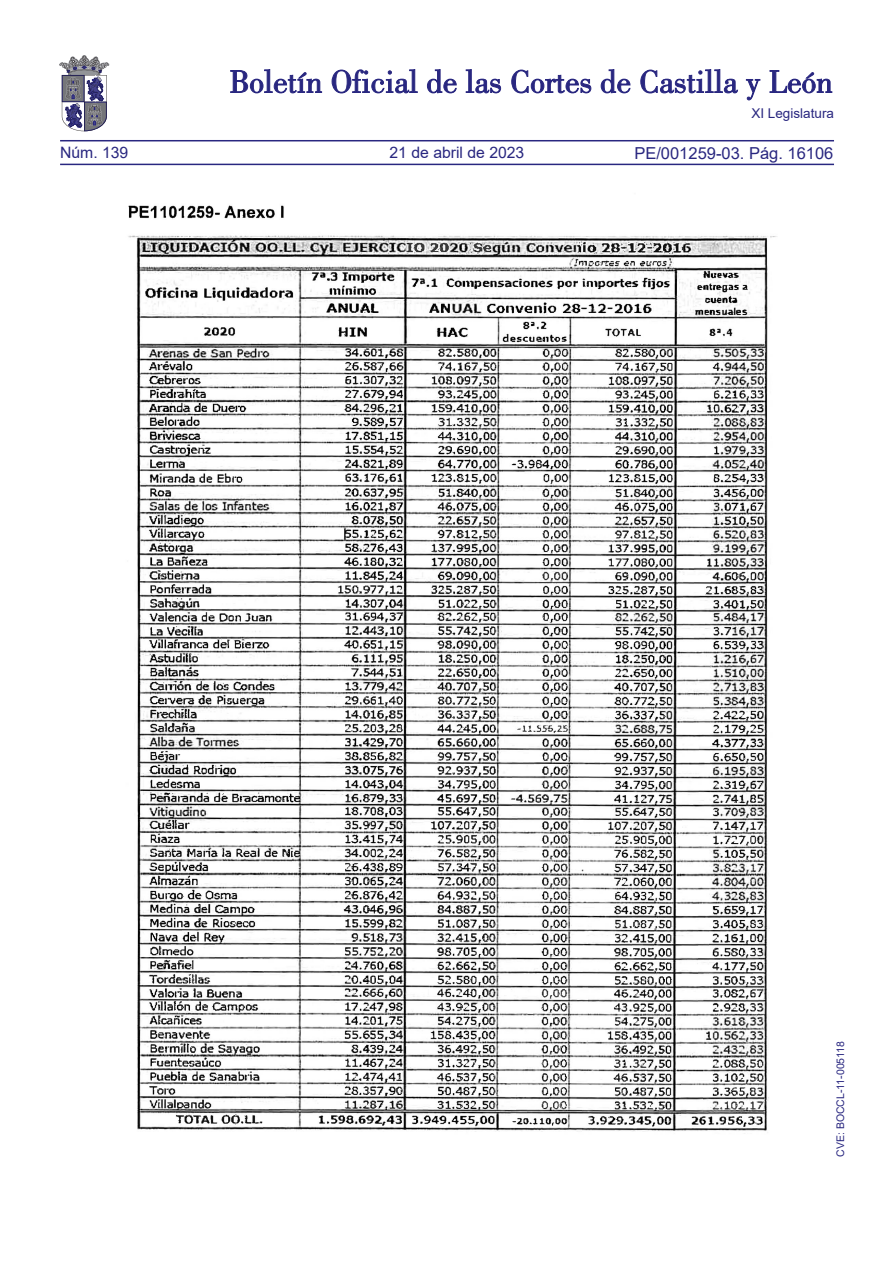
<style>
.page{position:relative;width:893px;height:1263px;background:#fff}
.page>*{position:absolute;margin:0;border:0;box-sizing:border-box;transform-origin:0 0}
.t1{font:16.5px "Arial";color:#292780}
.t2{font:15.75px "Arial";color:#292780}
.t3{font:13.5px "Arial";color:#292780}
.t4{font:10.5px "Arial";color:#292780}
</style>
<div class="page">
<hr style="left:60px;top:164px;width:774px;height:1px;background:#292780">
<hr style="left:60px;top:140px;width:774px;height:1px;background:#292780">
<svg style="left:230px;top:69px;width:92px;height:24px"></svg>
<svg style="left:332px;top:69px;width:86px;height:24px"></svg>
<svg style="left:427px;top:69px;width:30px;height:24px"></svg>
<svg style="left:466px;top:69px;width:35px;height:24px"></svg>
<svg style="left:511px;top:70px;width:80px;height:23px"></svg>
<svg style="left:601px;top:69px;width:29px;height:24px"></svg>
<svg style="left:640px;top:69px;width:98px;height:24px"></svg>
<svg style="left:746px;top:79px;width:14px;height:21px"></svg>
<svg style="left:770px;top:70px;width:62px;height:23px"></svg>
<svg style="left:60px;top:55px;width:49px;height:76px"></svg>
<img style="left:128px;top:205px;width:649px;height:927px">
<p class="t2" style="left:60px;top:142px;width:70px">Núm. 139</p>
<p class="t2" style="left:390px;top:142px;width:136px">21 de abril de 2023</p>
<p class="t3" style="left:751px;top:104px;width:84px">XI Legislatura</p>
<p class="t1" style="left:634px;top:141px;width:201px">PE/001259-03. Pág. 16106</p>
<p class="t4" style="left:833px;top:1157px;width:117px;rotate:-90deg">CVE: BOCCL-11-005118</p>
</div>
